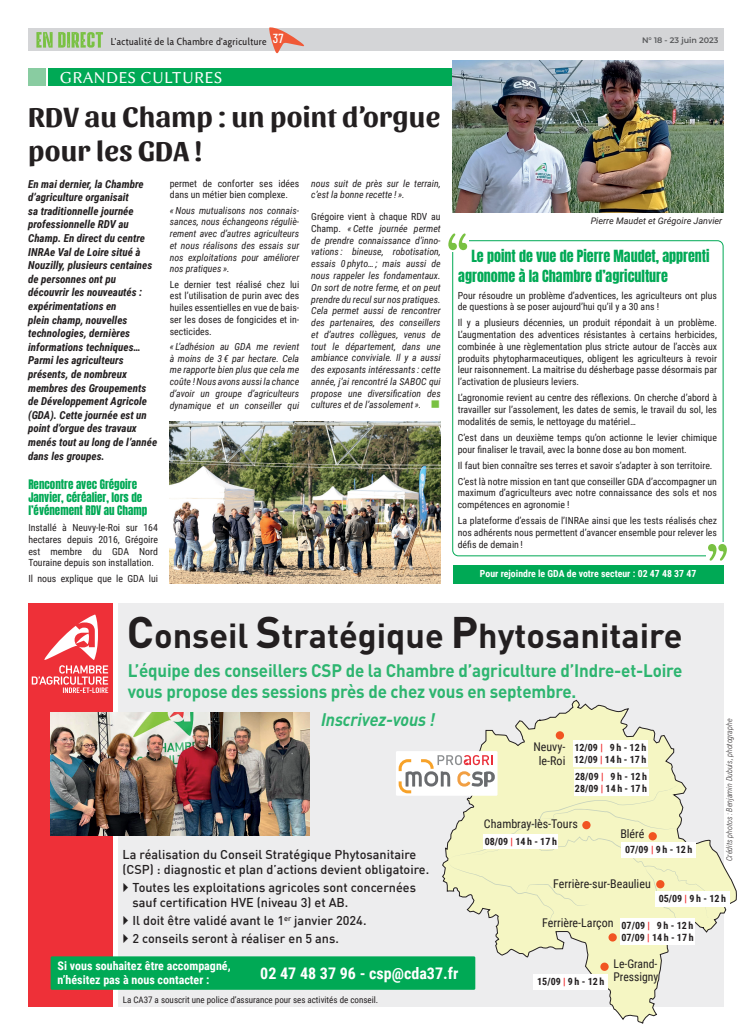
<style>
.page{position:relative;width:752px;height:1035px;background:#fff}
.page>*{position:absolute;margin:0;border:0;box-sizing:border-box;transform-origin:0 0}
.t1{font:700 34.2px "DIN";color:#231f20}
.t2{font:700 29px/34px "Sansita";letter-spacing:.01em;color:#231f20}
.t3{font:700 18px/21.6px "DIN";letter-spacing:-.01em;color:#2eb570;scale:.94 1}
.t4{font:italic 700 18px "DIN Pro";letter-spacing:-.01em;color:#2eb570;scale:.94 1}
.t5{font:17px "Lin Biolinum";letter-spacing:.01em;color:#fff}
.t6{font:700 16px "Roboto Condensed";color:#fff}
.t7{font:14px/20px "Anton";color:#00a955}
.t8{font:500 13.1px "Barlow Condensed";color:#fff}
.t9{font:500 12.6px/15.1px "DIN";color:#231f20}
.t10{font:12px/14px "Roboto Condensed";color:#231f20;text-align:center}
.t11{font:700 12px/14.4px "Roboto Condensed";color:#fff}
.t12{font:italic 700 11px/13.6px "Roboto Condensed";color:#231f20}
.t13{font:11px/13.2px "Anton";color:#00a955}
.t14{font:700 10px/12px "Roboto Condensed";color:#231f20}
.t15{font:10px "Cabin Condensed";letter-spacing:.04em;color:#231f20}
.t16{font:9.8px/11.8px "Roboto Condensed";color:#231f20;text-align:justify}
.t17{font:italic 9.8px/11.8px "Roboto Condensed";color:#231f20;text-align:justify}
.t18{font:700 9.8px "Roboto Condensed";color:#fff}
.t19{font:9px "Roboto Condensed";color:#231f20}
.t20{font:italic 9px "Roboto";color:#231f20}
.t21{font:italic 300 8px "Roboto Condensed";color:#231f20}
.t22{font:600 8px "Montserrat";color:#57585a}
.s1{font-size:9.5px}
.s2{font-style:normal}
.s3{font-size:43.7px}
.s4{color:#ee2628}
</style>
<div class="page">
<div style="left:118px;top:603px;width:605px;height:403px;background:#ededee"></div>
<svg style="left:441px;top:699px;width:295px;height:325px"></svg>
<div style="left:608px;top:933px;width:8px;height:8px;background:#f15422;border-radius:50%"></div>
<div style="left:555px;top:731px;width:8px;height:8px;background:#f15422;border-radius:50%"></div>
<div style="left:600px;top:962px;width:8px;height:9px;background:#f15422;border-radius:50%"></div>
<div style="left:28px;top:28px;width:695px;height:23px;background:#d4d5d7"></div>
<svg style="left:269px;top:27px;width:35px;height:27px"></svg>
<div style="left:49px;top:69px;width:674px;height:17px;background:#00a955"></div>
<div style="left:28px;top:68px;width:18px;height:18px;background:#89cca1"></div>
<svg style="left:36px;top:32px;width:67px;height:16px"></svg>
<div style="left:28px;top:603px;width:85px;height:403px;background:#ee3038"></div>
<svg style="left:32px;top:614px;width:76px;height:79px"></svg>
<div style="left:51px;top:956px;width:424px;height:33px;background:#00a955"></div>
<div style="left:395px;top:751px;width:102px;height:44px;background:#fff"></div>
<svg style="left:398px;top:755px;width:316px;height:177px"></svg>
<img style="left:51px;top:713px;width:259px;height:122px">
<div style="left:573px;top:740px;width:74px;height:27px;background:#fff"></div>
<div style="left:573px;top:769px;width:74px;height:27px;background:#fff"></div>
<div style="left:620px;top:917px;width:74px;height:27px;background:#fff"></div>
<div style="left:533px;top:974px;width:74px;height:15px;background:#fff"></div>
<div style="left:655px;top:891px;width:74px;height:15px;background:#fff"></div>
<div style="left:483px;top:833px;width:74px;height:15px;background:#fff"></div>
<div style="left:452px;top:565px;width:271px;height:18px;background:#00a955"></div>
<div style="left:452px;top:240px;width:271px;height:316px;border:1px solid #00a955;border-radius:6px"></div>
<img style="left:452px;top:61px;width:271px;height:151px">
<div style="left:446px;top:234px;width:22px;height:18px;background:#fff"></div>
<svg style="left:448px;top:233px;width:19px;height:17px"></svg>
<svg style="left:706px;top:542px;width:21px;height:14px"></svg>
<svg style="left:707px;top:544px;width:19px;height:16px"></svg>
<img style="left:170px;top:421px;width:270px;height:162px">
<h3 class="t8" style="left:273px;top:29px;width:12px">37</h3>
<p class="t22" style="left:641px;top:35px;width:78px">N° 18 - 23 juin 2023</p>
<p class="t15" style="left:111px;top:33px;width:157px">L'actualité de la Chambre d'agriculture</p>
<h3 class="t5" style="left:60px;top:68px;width:164px">GRANDES CULTURES</h3>
<h2 class="t2" style="left:28px;top:101px;width:413px">RDV au Champ : un point d’orgue pour les GDA !</h2>
<p class="t12" style="left:28px;top:176px;width:130px">En mai dernier, la Chambre d’agriculture organisait<br>sa traditionnelle journée professionnelle RDV au<br>Champ. En direct du centre<br>INRAe Val de Loire situé à<br>Nouzilly, plusieurs centaines de personnes ont pu découvrir les nouveautés : expérimentations en<br>plein champ, nouvelles technologies, dernières informations techniques…<br>Parmi les agriculteurs présents, de nombreux membres des Groupements de Développement Agricole (GDA). Cette journée est un point d’orgue des travaux menés tout au long de l’année dans les groupes.</p>
<p class="t16" style="left:170px;top:177px;width:131px">permet de conforter ses idées dans un métier bien complexe.</p>
<p class="t17" style="left:170px;top:204px;width:131px">« Nous mutualisons nos connais&shy;sances, nous échangeons réguliè&shy;rement avec d’autres agriculteurs et nous réalisons des essais sur nos exploitations pour améliorer nos pratiques ».</p>
<p class="t16" style="left:170px;top:278px;width:131px">Le dernier test réalisé chez lui est l’utilisation de purin avec des huiles essentielles en vue de bais&shy;ser les doses de fongicides et in&shy;secticides.</p>
<p class="t17" style="left:170px;top:340px;width:131px">« L’adhésion au GDA me revient à moins de 3 € par hectare. Cela me rapporte bien plus que cela me coûte ! Nous avons aussi la chance d’avoir un groupe d’agriculteurs dynamique et un conseiller qui</p>
<p class="t13" style="left:28px;top:478px;width:120px">Rencontre avec Grégoire<br>Janvier, céréalier, lors de l’événement RDV au Champ</p>
<p class="t16" style="left:28px;top:521px;width:131px"><span class="s1">I</span>nstallé à Neuvy-le-Roi sur 164 hectares depuis 2016, Grégoire est membre du GDA Nord Touraine depuis son installation.</p>
<p class="t16" style="left:28px;top:572px;width:131px">Il nous explique que le GDA lui</p>
<p class="t17" style="left:311px;top:177px;width:131px">nous suit de près sur le terrain, c’est la bonne recette ! ».</p>
<p class="t17" style="left:311px;top:210px;width:131px"><span class="s2">Grégoire vient à chaque RDV au Champ.</span> « Cette journée permet de prendre connaissance d’inno&shy;vations : bineuse, robotisation, essais 0 phyto… ; mais aussi de nous rappeler les fondamentaux.<br>On sort de notre ferme, et on peut prendre du recul sur nos pratiques.<br>Cela permet aussi de rencontrer des partenaires, des conseillers et d’autres collègues, venus de tout le département, dans une ambiance conviviale. Il y a aussi des exposants intéressants : cette année, j’ai rencontré la SABOC qui propose une diversification des cultures et de l’assolement ».</p>
<p class="t20" style="left:590px;top:214px;width:133px">Pierre Maudet et Grégoire Janvier</p>
<h3 class="t7" style="left:458px;top:247px;width:253px;text-indent:13px">Le point de vue de Pierre Maudet, apprenti agronome à la Chambre d’agriculture</h3>
<p class="t16" style="left:457px;top:289px;width:260px">Pour résoudre un problème d’adventices, les agriculteurs ont plus de questions à se poser aujourd’hui qu’il y a 30 ans !</p>
<p class="t16" style="left:457px;top:317px;width:260px">Il y a plusieurs décennies, un produit répondait à un problème.<br>L’augmentation des adventices résistantes à certains herbicides, combinée à une règlementation plus stricte autour de l’accès aux produits phytopharmaceutiques, obligent les agriculteurs à revoir leur raisonnement. La maitrise du désherbage passe désormais par l’activation de plusieurs leviers.</p>
<p class="t16" style="left:457px;top:391px;width:261px">L’agronomie revient au centre des réflexions. On cherche d’abord à travailler sur l’assolement, les dates de semis, le travail du sol, les modalités de semis, le nettoyage du matériel…</p>
<p class="t16" style="left:457px;top:431px;width:260px">C’est dans un deuxième temps qu’on actionne le levier chimique pour finaliser le travail, avec la bonne dose au bon moment.</p>
<p class="t16" style="left:457px;top:457px;width:260px;line-height:16px">Il faut bien connaître ses terres et savoir s’adapter à son territoire.<br>C’est là notre mission en tant que conseiller GDA d’accompagner un</p>
<p class="t16" style="left:457px;top:486px;width:260px">maximum d’agriculteurs avec notre connaissance des sols et nos compétences en agronomie !</p>
<p class="t16" style="left:457px;top:514px;width:260px">La plateforme d’essais de l’INRAe ainsi que les tests réalisés chez nos adhérents nous permettent d’avancer ensemble pour relever les défis de demain !</p>
<p class="t18" style="left:479px;top:567px;width:218px">Pour rejoindre le GDA de votre secteur : 02 47 48 37 47</p>
<h1 class="t1" style="left:127px;top:613px;width:556px"><span class="s3">C</span>onseil <span class="s3">S</span>tratégique <span class="s3">P</span>hytosanitaire</h1>
<h3 class="t3" style="left:128px;top:658px;width:591px">L’équipe des conseillers CSP de la Chambre d’agriculture d’Indre-et-Loire vous propose des sessions près de chez vous en septembre.</h3>
<h3 class="t4" style="left:321px;top:704px;width:123px">Inscrivez-vous !</h3>
<p class="t21" style="left:723px;top:861px;width:144px;rotate:-90deg">Crédits photos : Benjamin Dubuis, photographe</p>
<p class="t10" style="left:533px;top:739px;width:33px">Neuvy&shy;le-Roi</p>
<p class="t14" style="left:574px;top:741px;width:74px">12/09 <span class="s4">|</span> 9 h - 12 h<br>12/09 <span class="s4">|</span> 14 h - 17 h</p>
<p class="t14" style="left:574px;top:770px;width:74px">28/09 <span class="s4">|</span> 9 h - 12 h<br>28/09 <span class="s4">|</span> 14 h - 17 h</p>
<p class="t10" style="left:483px;top:816px;width:95px">Chambray-lès-Tours</p>
<p class="t10" style="left:620px;top:826px;width:26px">Bléré</p>
<p class="t14" style="left:484px;top:834px;width:74px">08/09 <span class="s4">|</span> 14 h - 17 h</p>
<p class="t14" style="left:624px;top:843px;width:69px">07/09 <span class="s4">|</span> 9 h - 12 h</p>
<p class="t9" style="left:122px;top:846px;width:308px">La réalisation du Conseil Stratégique Phytosanitaire (CSP) : diagnostic et plan d’actions devient obligatoire.</p>
<p class="t9" style="left:132px;top:879px;width:285px">Toutes les exploitations agricoles sont concernées sauf certification HVE (niveau 3) et AB.</p>
<p class="t9" style="left:132px;top:911px;width:235px;line-height:18px">Il doit être validé avant le 1<sup>er</sup> janvier 2024.<br>2 conseils seront à réaliser en 5 ans.</p>
<p class="t11" style="left:58px;top:958px;width:174px">Si vous souhaitez être accompagné, n’hésitez pas à nous contacter :</p>
<p class="t10" style="left:553px;top:876px;width:99px">Ferrière-sur-Beaulieu</p>
<p class="t10" style="left:542px;top:915px;width:73px">Ferrière-Larçon</p>
<p class="t10" style="left:613px;top:956px;width:46px;line-height:13px;text-align:left">Le-Grand-<br>Pressigny</p>
<p class="t14" style="left:658px;top:892px;width:69px">05/09 <span class="s4">|</span> 9 h - 12 h</p>
<p class="t14" style="left:621px;top:918px;width:74px">07/09 <span class="s4">|</span> 9 h - 12 h<br>07/09 <span class="s4">|</span> 14 h - 17 h</p>
<h3 class="t6" style="left:260px;top:962px;width:199px">02 47 48 37 96 - csp@cda37.fr</h3>
<p class="t14" style="left:537px;top:975px;width:69px">15/09 <span class="s4">|</span> 9 h - 12 h</p>
<p class="t19" style="left:123px;top:993px;width:257px">La CA37 a souscrit une police d’assurance pour ses activités de conseil.</p>
</div>
